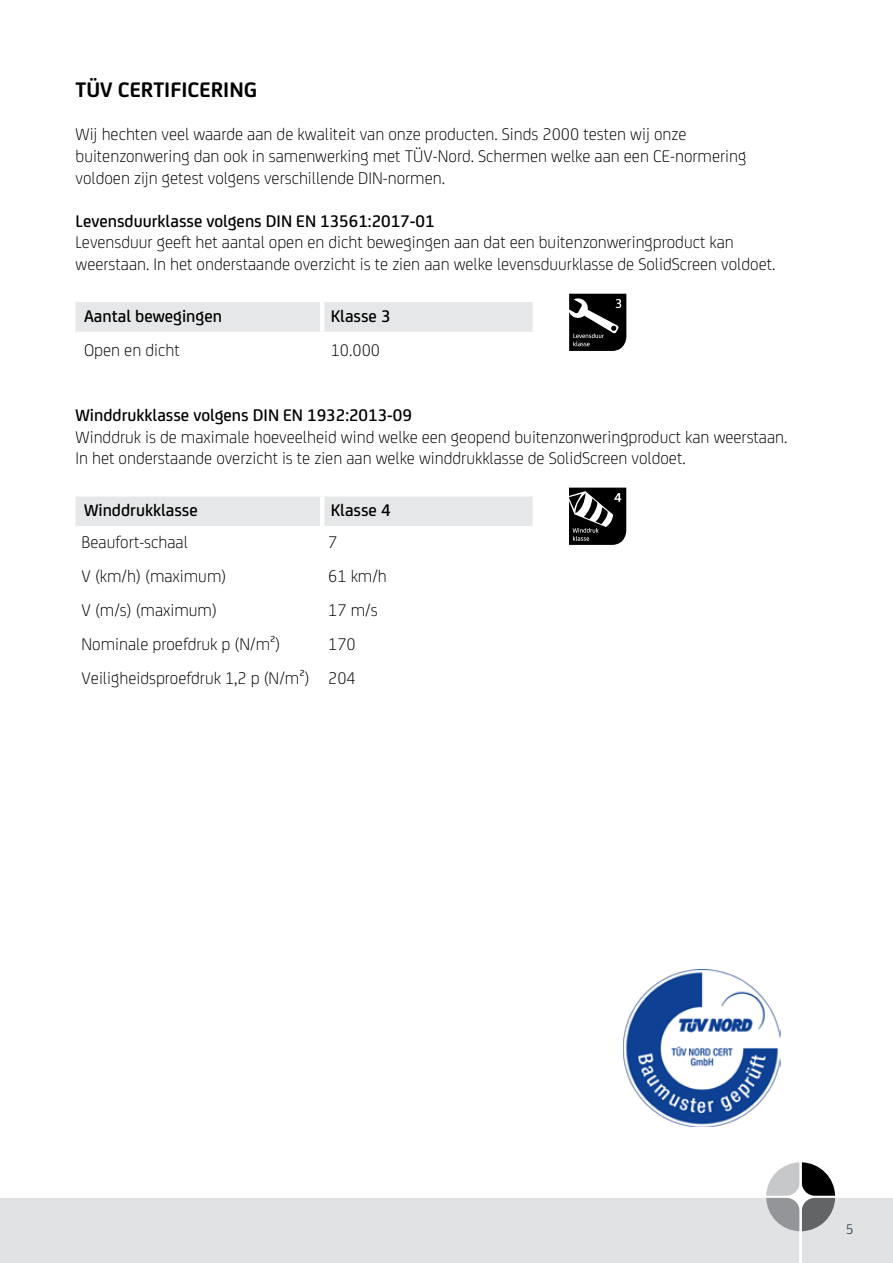
<style>
.page{position:relative;width:893px;height:1263px;background:#fff}
.page>*{position:absolute;margin:0;border:0;box-sizing:border-box;transform-origin:0 0}
.t1{font:700 22.5px "FS Joey";color:#000}
.t2{font:300 18px/21.6px "FS Joey";color:#000}
.t3{font:500 18px "FS Joey";color:#000}
.t4{font:15px "FS Joey";color:#374d55}
</style>
<div class="page">
<div style="left:76px;top:302px;width:457px;height:30px;background:#e6e7e8"></div>
<hr style="left:320px;top:302px;width:4px;height:30px;background:#fff">
<div style="left:76px;top:497px;width:457px;height:29px;background:#e6e7e8"></div>
<hr style="left:320px;top:497px;width:4px;height:29px;background:#fff">
<img style="left:623px;top:969px;width:158px;height:158px">
<svg style="left:569px;top:488px;width:57px;height:57px"></svg>
<svg style="left:569px;top:294px;width:57px;height:57px"></svg>
<div style="left:0;top:1198px;width:766px;height:65px;background:#e1e2e3"></div>
<svg style="left:766px;top:1162px;width:127px;height:101px"></svg>
<hr style="left:800px;top:0;width:2px;height:1263px;background:#fff">
<p class="t1" style="left:76px;top:73px;width:183px">TÜV CERTIFICERING</p>
<p class="t2" style="left:76px;top:123px;width:672px">Wij hechten veel waarde aan de kwaliteit van onze producten. Sinds 2000 testen wij onze buitenzonwering dan ook in samenwerking met TÜV-Nord. Schermen welke aan een CE-normering voldoen zijn getest volgens verschillende DIN-normen.</p>
<p class="t3" style="left:76px;top:208px;width:360px">Levensduurklasse volgens DIN EN 13561:2017-01</p>
<p class="t2" style="left:76px;top:231px;width:701px">Levensduur geeft het aantal open en dicht bewegingen aan dat een buitenzonweringproduct kan weerstaan. In het onderstaande overzicht is te zien aan welke levensduurklasse de SolidScreen voldoet.</p>
<p class="t3" style="left:84px;top:303px;width:139px">Aantal bewegingen</p>
<p class="t3" style="left:331px;top:303px;width:61px">Klasse 3</p>
<p class="t2" style="left:84px;top:338px;width:97px">Open en dicht</p>
<p class="t2" style="left:331px;top:338px;width:51px">10.000</p>
<p class="t3" style="left:76px;top:402px;width:338px">Winddrukklasse volgens DIN EN 1932:2013-09</p>
<p class="t2" style="left:76px;top:425px;width:713px">Winddruk is de maximale hoeveelheid wind welke een geopend buitenzonweringproduct kan weerstaan.<br>In het onderstaande overzicht is te zien aan welke winddrukklasse de SolidScreen voldoet.</p>
<p class="t3" style="left:84px;top:497px;width:115px">Winddrukklasse</p>
<p class="t3" style="left:331px;top:497px;width:61px">Klasse 4</p>
<p class="t2" style="left:82px;top:530px;width:108px">Beaufort-schaal</p>
<p class="t2" style="left:328px;top:530px;width:11px">7</p>
<p class="t2" style="left:82px;top:564px;width:146px">V (km/h) (maximum)</p>
<p class="t2" style="left:328px;top:564px;width:60px">61 km/h</p>
<p class="t2" style="left:82px;top:598px;width:137px">V (m/s) (maximum)</p>
<p class="t2" style="left:328px;top:598px;width:51px">17 m/s</p>
<p class="t2" style="left:82px;top:632px;width:200px">Nominale proefdruk p (N/m²)</p>
<p class="t2" style="left:82px;top:626px;width:276px;line-height:34px;text-align:right">170<br>Veiligheidsproefdruk 1,2 p (N/m²) 204</p>
<p class="t4" style="left:846px;top:1219px;width:9px">5</p>
</div>
